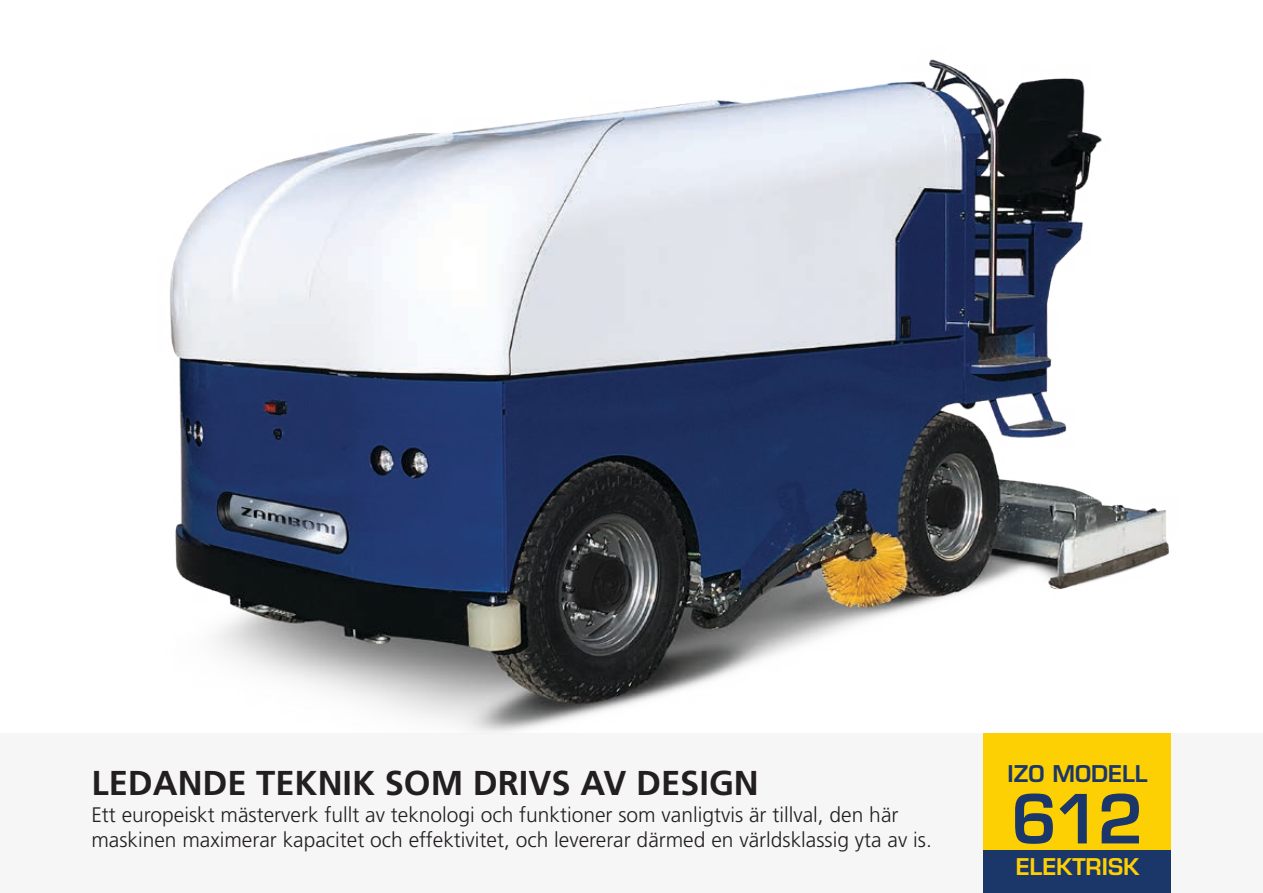
<style>
.page{position:relative;width:1263px;height:893px;background:#fff}
.page>*{position:absolute;margin:0;border:0;box-sizing:border-box;transform-origin:0 0}
.t1{font:600 66px "Eurostile LT Std";color:#1b3668}
.t2{font:700 34.5px "Frutiger";color:#231f20}
.t3{font:600 22.5px "Eurostile LT Std";color:#1b3668}
.t4{font:600 22.5px "Eurostile LT Std";color:#fdd004}
.t5{font:300 21px/25.2px "Frutiger";color:#231f20}
</style>
<div class="page">
<div style="left:0;top:733px;width:1263px;height:160px;background:#f6f6f7"></div>
<div style="left:983px;top:733px;width:188px;height:160px;background:#fdd004"></div>
<img style="left:170px;top:59px;width:999px;height:674px">
<div style="left:983px;top:850px;width:188px;height:43px;background:#1b3668"></div>
<h2 class="t2" style="left:91px;top:763px;width:669px">LEDANDE TEKNIK SOM DRIVS AV DESIGN</h2>
<p class="t5" style="left:91px;top:802px;width:842px">Ett europeiskt mästerverk fullt av teknologi och funktioner som vanligtvis är tillval, den här maskinen maximerar kapacitet och effektivitet, och levererar därmed en världsklassig yta av is.</p>
<p class="t3" style="left:1007px;top:759px;width:141px">IZO MODELL</p>
<h1 class="t1" style="left:1011px;top:778px;width:134px">612</h1>
<p class="t4" style="left:1016px;top:853px;width:125px">ELEKTRISK</p>
</div>
